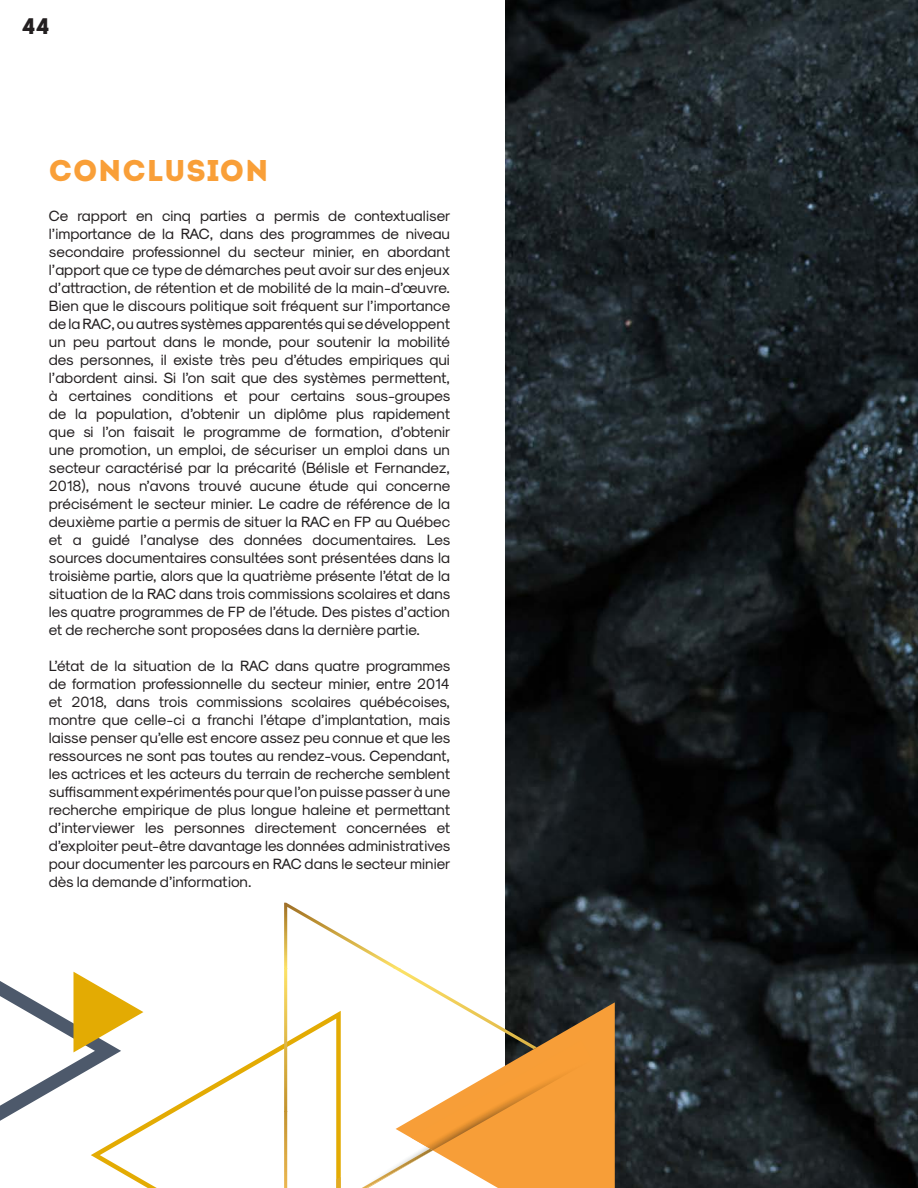
<style>
.page{position:relative;width:918px;height:1188px;background:#fff}
.page>*{position:absolute;margin:0;border:0;box-sizing:border-box;transform-origin:0 0}
.t1{font:30px "Intro";letter-spacing:.025em;color:#f99f38}
.t2{font:22.5px "Intro";color:#231f20}
.t3{font:15px/18px "Sk Modernist Regular";color:#231f20;text-align:justify}
</style>
<div class="page">
<img style="left:506px;top:0;width:412px;height:1188px">
<svg style="left:91px;top:1012px;width:193px;height:176px"></svg>
<svg style="left:284px;top:903px;width:253px;height:285px"></svg>
<svg style="left:0;top:972px;width:143px;height:149px"></svg>
<svg style="left:332px;top:1002px;width:283px;height:186px"></svg>
<h2 class="t2" style="left:22px;top:13px;width:28px">44</h2>
<p class="t1" style="left:49px;top:153px;width:221px">CONCLUSION</p>
<p class="t3" style="left:49px;top:207px;width:403px">Ce rapport en cinq parties a permis de contextualiser l’importance de la RAC, dans des programmes de niveau secondaire professionnel du secteur minier, en abordant l’apport que ce type de démarches peut avoir sur des enjeux d’attraction, de rétention et de mobilité de la main-d’œuvre.<br>Bien que le discours politique soit fréquent sur l’importance de la RAC, ou autres systèmes apparentés qui se développent un peu partout dans le monde, pour soutenir la mobilité des personnes, il existe très peu d’études empiriques qui l’abordent ainsi. Si l’on sait que des systèmes permettent, à certaines conditions et pour certains sous-groupes de la population, d’obtenir un diplôme plus rapidement que si l’on faisait le programme de formation, d’obtenir une promotion, un emploi, de sécuriser un emploi dans un secteur caractérisé par la précarité (Bélisle et Fernandez, 2018), nous n’avons trouvé aucune étude qui concerne précisément le secteur minier. Le cadre de référence de la deuxième partie a permis de situer la RAC en FP au Québec et a guidé l’analyse des données documentaires. Les sources documentaires consultées sont présentées dans la troisième partie, alors que la quatrième présente l’état de la situation de la RAC dans trois commissions scolaires et dans les quatre programmes de FP de l’étude. Des pistes d’action et de recherche sont proposées dans la dernière partie.</p>
<p class="t3" style="left:49px;top:657px;width:403px">L’état de la situation de la RAC dans quatre programmes de formation professionnelle du secteur minier, entre 2014 et 2018, dans trois commissions scolaires québécoises, montre que celle-ci a franchi l’étape d’implantation, mais laisse penser qu’elle est encore assez peu connue et que les ressources ne sont pas toutes au rendez-vous. Cependant, les actrices et les acteurs du terrain de recherche semblent suffisamment expérimentés pour que l’on puisse passer à une recherche empirique de plus longue haleine et permettant d’interviewer les personnes directement concernées et d’exploiter peut-être davantage les données administratives pour documenter les parcours en RAC dans le secteur minier dès la demande d’information.</p>
</div>
